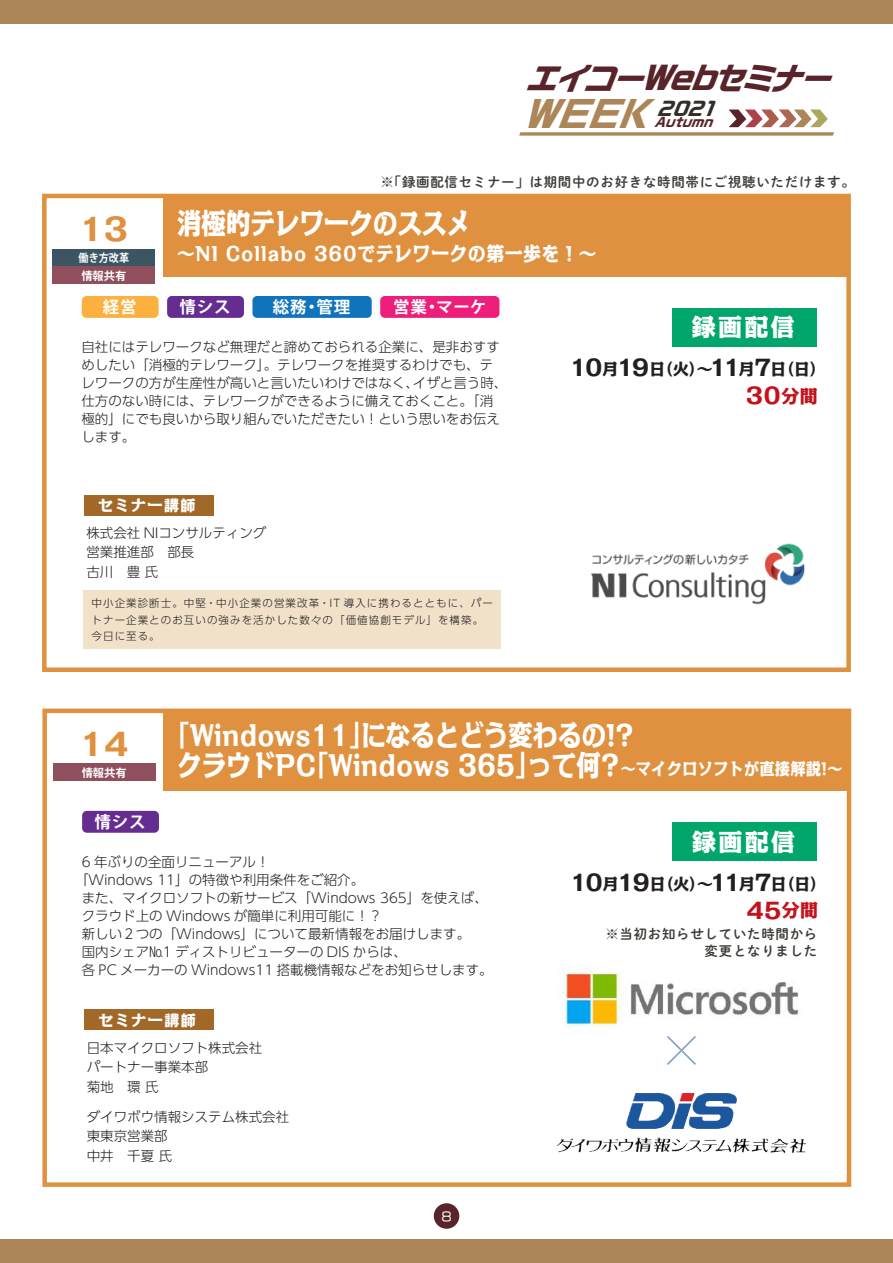
<style>
.page{position:relative;width:893px;height:1263px;background:#fff}
.page>*{position:absolute;margin:0;border:0;box-sizing:border-box;transform-origin:0 0}
.t1{font:italic 700 35.25px "Ro G San Srf Std";color:#ac8658}
.t2{font:800 31.5px "Kakumin Pro";color:#df913f}
.t3{font:italic 700 30.9px "Ro G San Srf Std";color:#582429}
.t4{font:800 28.5px/30px "Kakumin Pro";color:#fff;text-align:center;scale:.86 1}
.t5{font:800 24px "Kakumin Pro";letter-spacing:.1em;color:#fff}
.t6{font:800 22.5px "Kakumin Pro";color:#c4121a}
.t7{font:800 19.5px "Kakumin Pro";letter-spacing:.05em;color:#fff;scale:.9 1}
.t8{font:700 16.5px "Koz Go Pr 6 N";letter-spacing:.05em;color:#fff}
.t9{font:800 16.5px "Kakumin Pro";letter-spacing:.04em;color:#fff;scale:.9 1}
.t10{font:800 15.75px "Kakumin Pro";color:#231f20}
.t11{font:800 15px "Kakumin Pro";letter-spacing:.1em;color:#fff}
.t12{font:300 13.5px/19.5px "UD Shin Go Pr 6 N";color:#231f20}
.t13{font:13.5px/16.5px "DNP Shuei M Go Std B";letter-spacing:.05em;color:#3e3d39;text-align:right}
.t14{font:italic 700 12.45px "Ro G San Srf Std";color:#582429}
.t15{font:12.45px "VDL Logo G Regular";color:#fff}
.t16{font:700 11.25px/18.1px "Koz Go Pr 6 N";color:#fff;scale:.9 1}
.t17{font:700 11.25px "Koz Go Pr 6 N";color:#fff}
.t18{font:300 10.5px/16.5px "UD Shin Go Pr 6 N";letter-spacing:.1em;color:#231f20}
.s1{font-size:22.5px}
.s2{font-size:18px}
</style>
<div class="page">
<div style="left:0;top:0;width:893px;height:23px;background:#ac8658"></div>
<div style="left:0;top:1239px;width:893px;height:24px;background:#ac8658"></div>
<div style="left:434px;top:1203px;width:25px;height:26px;background:#582429;border-radius:50%"></div>
<div style="left:53px;top:249px;width:102px;height:17px;background:#3c5565"></div>
<div style="left:53px;top:267px;width:102px;height:17px;background:#904f5c"></div>
<div style="left:42px;top:194px;width:809px;height:478px;border:4px solid #df913f"></div>
<div style="left:84px;top:495px;width:129px;height:20px;background:#a16828"></div>
<div style="left:83px;top:591px;width:418px;height:58px;background:#f1e1c9"></div>
<div style="left:164px;top:196px;width:685px;height:80px;background:#df913f"></div>
<div style="left:672px;top:308px;width:144px;height:38px;background:#00a66a"></div>
<div style="left:82px;top:296px;width:77px;height:22px;background:#fbb03f;border-radius:5px"></div>
<div style="left:167px;top:296px;width:77px;height:22px;background:#652d91;border-radius:5px"></div>
<div style="left:252px;top:296px;width:120px;height:22px;background:#1074bc;border-radius:5px"></div>
<div style="left:380px;top:296px;width:119px;height:22px;background:#ee1e7b;border-radius:5px"></div>
<div style="left:42px;top:708px;width:809px;height:479px;border:4px solid #df913f"></div>
<div style="left:84px;top:1009px;width:130px;height:21px;background:#a16828"></div>
<div style="left:164px;top:711px;width:685px;height:80px;background:#df913f"></div>
<div style="left:673px;top:822px;width:144px;height:39px;background:#00a66a"></div>
<div style="left:82px;top:811px;width:77px;height:22px;background:#652d91;border-radius:5px"></div>
<img style="left:591px;top:543px;width:214px;height:62px">
<img style="left:559px;top:967px;width:240px;height:62px">
<svg style="left:667px;top:1036px;width:29px;height:29px"></svg>
<div style="left:53px;top:763px;width:102px;height:18px;background:#904f5c"></div>
<svg style="left:519px;top:110px;width:315px;height:26px"></svg>
<img style="left:557px;top:1093px;width:248px;height:59px">
<h3 class="t3" style="left:525px;top:57px;width:323px">エイコーWebセミナー</h3>
<h1 class="t1" style="left:522px;top:90px;width:203px">WEEK<sup>2021</sup></h1>
<p class="t14" style="left:654px;top:114px;width:66px">Autumn</p>
<h2 class="t2" style="left:79px;top:204px;width:51px">13</h2>
<p class="t16" style="left:79px;top:249px;width:58px">働き方改革情報共有</p>
<p class="t13" style="left:380px;top:173px;width:476px">※「録画配信セミナー」は期間中のお好きな時間帯にご視聴いただけます。</p>
<h3 class="t4" style="left:177px;top:205px;width:344px">消極的テレワークのススメ</h3>
<h3 class="t7" style="left:177px;top:238px;width:467px">～NI Collabo 360でテレワークの第一歩を！～</h3>
<p class="t8" style="left:103px;top:298px;width:35px">経営</p>
<p class="t8" style="left:180px;top:298px;width:53px">情シス</p>
<p class="t8" style="left:273px;top:298px;width:79px">総務・管理</p>
<p class="t8" style="left:393px;top:298px;width:95px">営業・マーケ</p>
<p class="t12" style="left:81px;top:337px;width:427px;line-height:18px">自社にはテレワークなど無理だと諦めておられる企業に、是非おすすめしたい「消極的テレワーク」。テレワークを推奨するわけでも、テレワークの方が生産性が高いと言いたいわけではなく、イザと言う時、仕方のない時には、テレワークができるように備えておくこと。「消極的」にでも良いから取り組んでいただきたい！という思いをお伝えします。</p>
<p class="t11" style="left:98px;top:493px;width:99px">セミナー講師</p>
<p class="t12" style="left:86px;top:522px;width:181px">株式会社 NIコンサルティング営業推進部　部長<br>古川　豊 氏</p>
<p class="t18" style="left:92px;top:594px;width:403px">中小企業診断士。中堅・中小企業の営業改革・IT 導入に携わるとともに、パートナー企業とのお互いの強みを活かした数々の「価値協創モデル」を構築。今日に至る。</p>
<h3 class="t5" style="left:692px;top:308px;width:105px">録画配信</h3>
<p class="t10" style="left:570px;top:356px;width:257px"><span class="s1">10</span>月<span class="s1">19</span>日（火）～<span class="s1">11</span>月<span class="s1">7</span>日（日）</p>
<h3 class="t6" style="left:746px;top:378px;width:73px">30<span class="s2">分間</span></h3>
<h3 class="t4" style="left:165px;top:717px;width:546px">「Windows11」になるとどう変わるの!?クラウドPC「Windows 365」って何?</h3>
<h2 class="t2" style="left:80px;top:718px;width:51px">14</h2>
<p class="t17" style="left:82px;top:767px;width:46px">情報共有</p>
<p class="t9" style="left:621px;top:756px;width:248px">～マイクロソフトが直接解説!～</p>
<p class="t8" style="left:95px;top:812px;width:53px">情シス</p>
<p class="t12" style="left:82px;top:851px;width:189px">6 年ぶりの全面リニューアル！</p>
<p class="t12" style="left:75px;top:869px;width:291px">「Windows 11」の特徴や利用条件をご紹介。</p>
<p class="t12" style="left:82px;top:887px;width:408px">また、マイクロソフトの新サービス「Windows 365」を使えば、</p>
<p class="t12" style="left:82px;top:905px;width:302px">クラウド上の Windows が簡単に利用可能に！？</p>
<p class="t12" style="left:82px;top:923px;width:390px">新しい２つの「Windows」について最新情報をお届けします。</p>
<p class="t12" style="left:82px;top:941px;width:327px">国内シェア№1 ディストリビューターの DIS からは、</p>
<p class="t12" style="left:82px;top:959px;width:412px">各 PC メーカーの Windows11 搭載機情報などをお知らせします。</p>
<p class="t11" style="left:98px;top:1008px;width:99px">セミナー講師</p>
<p class="t12" style="left:87px;top:1037px;width:177px">日本マイクロソフト株式会社パートナー事業本部<br>菊地　環 氏</p>
<p class="t12" style="left:87px;top:1106px;width:204px">ダイワボウ情報システム株式会社東東京営業部<br>中井　千夏 氏</p>
<p class="t15" style="left:442px;top:1207px;width:11px">8</p>
<h3 class="t5" style="left:692px;top:823px;width:105px">録画配信</h3>
<p class="t10" style="left:570px;top:871px;width:257px"><span class="s1">10</span>月<span class="s1">19</span>日（火）～<span class="s1">11</span>月<span class="s1">7</span>日（日）</p>
<h3 class="t6" style="left:747px;top:893px;width:73px">45<span class="s2">分間</span></h3>
<p class="t13" style="left:605px;top:925px;width:213px">※当初お知らせしていた時間から変更となりました</p>
</div>
